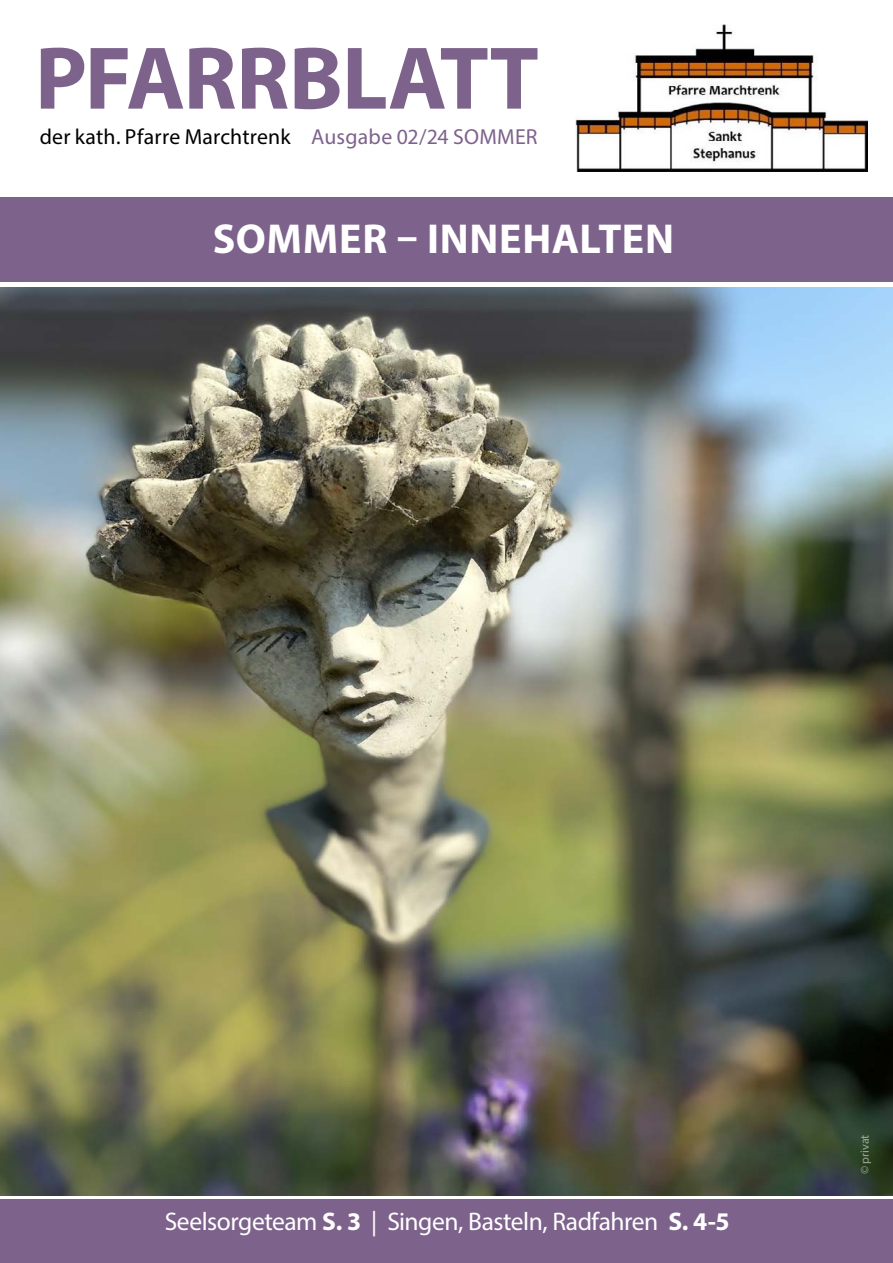
<style>
.page{position:relative;width:893px;height:1263px;background:#fff}
.page>*{position:absolute;margin:0;border:0;box-sizing:border-box;transform-origin:0 0}
.Cover_Titel{font:700 42px "Myriad Pro";letter-spacing:.015em;color:#fff}
.Cover_TOC{font:25.5px "Myriad Pro";letter-spacing:-.02em;color:#fff}
.Cover_Text{font:21.75px "Myriad Pro";letter-spacing:.01em;color:#000}
.t1{font:12px "Myriad Pro";color:#fff}
.s1{color:#7d628c}
.s2{font-weight:700}
</style>
<div class="page">
<img style="left:0;top:287px;width:893px;height:908px">
<div style="left:0;top:1199px;width:893px;height:64px;background:#7d628c"></div>
<div style="left:0;top:197px;width:893px;height:84px;background:#7d628c"></div>
<svg style="left:41px;top:48px;width:496px;height:61px"></svg>
<img style="left:575px;top:24px;width:292px;height:148px">
<p class="Cover_Text" style="left:40px;top:123px;width:499px">der kath. Pfarre Marchtrenk <span class="s1">Ausgabe 02/24 SOMMER</span></p>
<p class="Cover_Titel" style="left:213px;top:212px;width:463px">SOMMER – INNEHALTEN</p>
<p class="Cover_TOC" style="left:165px;top:1206px;width:566px">Seelsorgeteam <span class="s2">S. 3</span> | Singen, Basteln, Radfahren <span class="s2">S. 4-5</span></p>
<p class="t1" style="left:857px;top:1174px;width:41px;rotate:-90deg">© privat</p>
</div>
